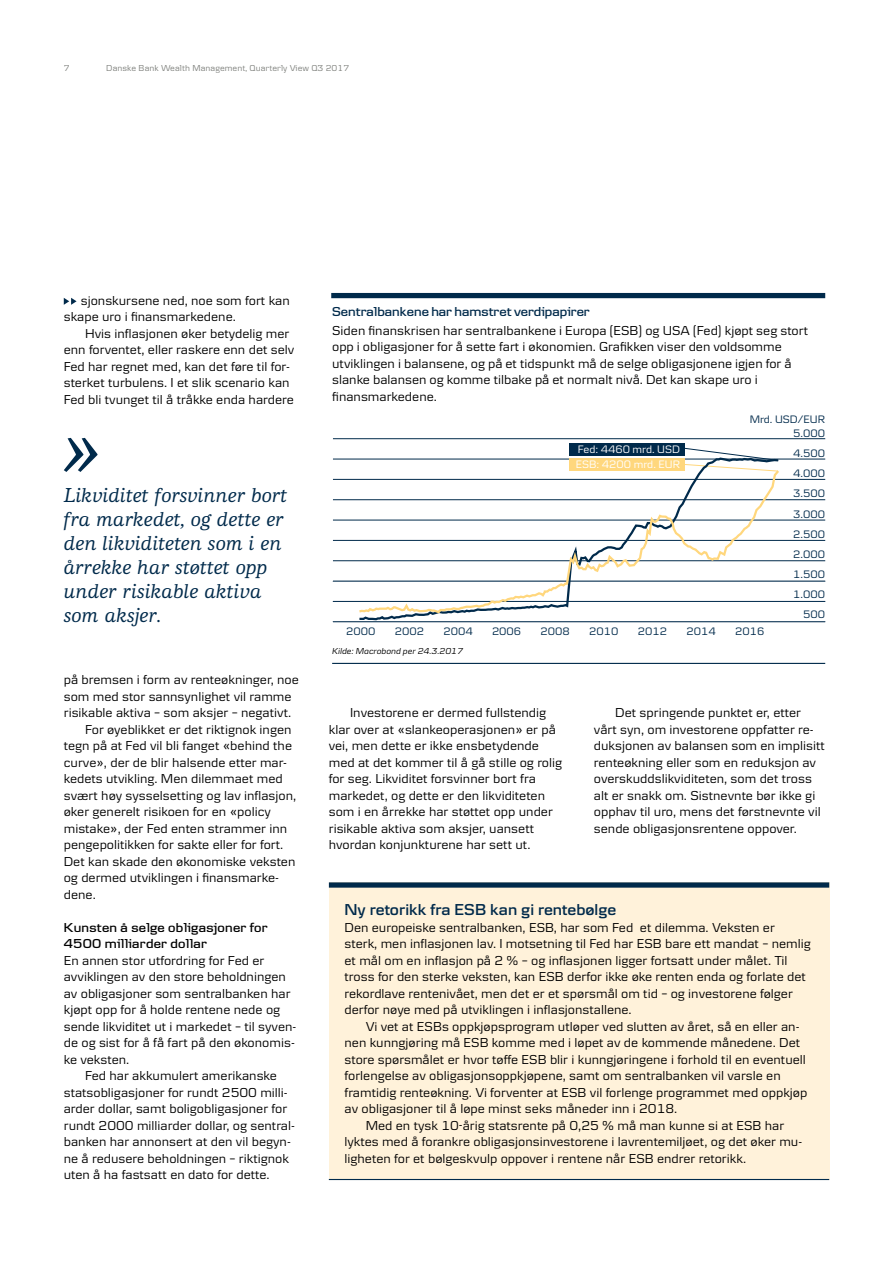
<style>
.page{position:relative;width:893px;height:1263px;background:#fff}
.page>*{position:absolute;margin:0;border:0;box-sizing:border-box;transform-origin:0 0}
.DB_A4_Quote_Name_Gra{font:italic 500 21px/24px "Danske Human";color:#002a4b}
.DB_Newsletter_Bodyco{font:600 16.5px "Danske Textv 2";color:#002a4b}
.DB_Newsletter_Bodyco-2{font:13.5px/16.5px "Danske Textv 2";color:#000}
.Tekst_indryk{font:13.5px/16.5px "Danske Textv 2";color:#000}
.DB_Newsletter_Subhea{font:600 13.5px/16.5px "Danske Headline";letter-spacing:.02em;color:#000}
.t1{font:11.25px "Danske Textv 2";color:#002a4b}
.t2{font:11.25px/14.9px "Danske Textv 2";color:#fff}
.DB_A4_Hickey_Gray{font:9px "Danske Text";letter-spacing:.005em;color:#7f817d}
.t3{font:italic 9px "Danske Textv 2";color:#000}
.DB_A4_Pagina_Gray{font:9px "Danske Text";color:#7f817d}
.s1{font-family:"Danske Headline";font-weight:600;color:#002a4b}
</style>
<div class="page">
<div style="left:329px;top:882px;width:500px;height:298px;background:#fff2da"></div>
<div style="left:329px;top:882px;width:500px;height:6px;background:#002a4b"></div>
<hr style="left:329px;top:1179px;width:500px;height:1px;background:#002a4b">
<svg style="left:64px;top:298px;width:13px;height:7px"></svg>
<hr style="left:333px;top:601px;width:492px;height:1px;background:#002a4b">
<hr style="left:333px;top:621px;width:492px;height:1px;background:#002a4b">
<hr style="left:333px;top:581px;width:492px;height:1px;background:#002a4b">
<hr style="left:333px;top:560px;width:492px;height:1px;background:#002a4b">
<hr style="left:333px;top:540px;width:492px;height:1px;background:#002a4b">
<hr style="left:333px;top:520px;width:492px;height:1px;background:#002a4b">
<hr style="left:333px;top:499px;width:492px;height:1px;background:#002a4b">
<hr style="left:333px;top:479px;width:492px;height:1px;background:#002a4b">
<hr style="left:333px;top:459px;width:492px;height:1px;background:#002a4b">
<hr style="left:333px;top:438px;width:492px;height:1px;background:#002a4b">
<div style="left:569px;top:443px;width:115px;height:12px;background:#002a4b"></div>
<svg style="left:684px;top:448px;width:64px;height:8px"></svg>
<div style="left:331px;top:293px;width:494px;height:5px;background:#002a4b"></div>
<hr style="left:332px;top:663px;width:493px;height:1px;background:#002a4b">
<svg style="left:357px;top:456px;width:424px;height:165px"></svg>
<svg style="left:357px;top:468px;width:424px;height:147px"></svg>
<svg style="left:64px;top:438px;width:34px;height:34px"></svg>
<p class="DB_A4_Pagina_Gray" style="left:64px;top:63px;width:7px">7</p>
<p class="DB_A4_Hickey_Gray" style="left:106px;top:63px;width:244px">Danske Bank Wealth Management, Quarterly View Q3 2017</p>
<p class="DB_Newsletter_Bodyco-2" style="left:64px;top:292px;width:228px;text-indent:17px">sjonskursene ned, noe som fort kan skape uro i finansmarkedene.</p>
<p class="Tekst_indryk" style="left:64px;top:325px;width:232px;text-indent:21px">Hvis inflasjonen øker betydelig mer enn forventet, eller raskere enn det selv Fed har regnet med, kan det føre til for&shy;sterket turbulens. I et slik scenario kan Fed bli tvunget til å tråkke enda hardere</p>
<p class="DB_A4_Quote_Name_Gra" style="left:64px;top:483px;width:225px">Likviditet forsvinner bort fra markedet, og dette er den likviditeten som i en årrekke har støttet opp under risikable aktiva som aksjer.</p>
<p class="Tekst_indryk" style="left:64px;top:671px;width:237px">på bremsen i form av renteøkninger, noe som med stor sannsynlighet vil ramme risikable aktiva – som aksjer – negativt.</p>
<p class="Tekst_indryk" style="left:64px;top:721px;width:234px;text-indent:21px">For øyeblikket er det riktignok ingen tegn på at Fed vil bli fanget «behind the curve», der de blir halsende etter mar&shy;kedets utvikling. Men dilemmaet med svært høy sysselsetting og lav inflasjon, øker generelt risikoen for en «policy mistake», der Fed enten strammer inn pengepolitikken for sakte eller for fort.<br>Det kan skade den økonomiske veksten og dermed utviklingen i finansmarke&shy;dene.</p>
<p class="DB_Newsletter_Subhea" style="left:64px;top:919px;width:205px">Kunsten å selge obligasjoner for<br>4500 milliarder dollar</p>
<p class="DB_Newsletter_Bodyco-2" style="left:64px;top:952px;width:234px">En annen stor utfordring for Fed er avviklingen av den store beholdningen av obligasjoner som sentralbanken har kjøpt opp for å holde rentene nede og sende likviditet ut i markedet – til syven&shy;de og sist for å få fart på den økonomis&shy;ke veksten.</p>
<p class="Tekst_indryk" style="left:64px;top:1067px;width:233px;text-indent:21px">Fed har akkumulert amerikanske statsobligasjoner for rundt 2500 milli&shy;arder dollar, samt boligobligasjoner for rundt 2000 milliarder dollar, og sentral&shy;banken har annonsert at den vil begyn&shy;ne å redusere beholdningen – riktignok uten å ha fastsatt en dato for dette.</p>
<p class="DB_Newsletter_Bodyco-2" style="left:332px;top:302px;width:477px;line-height:18.6px"><span class="s1">Sentralbankene har hamstret verdipapirer<br></span>Siden finanskrisen har sentralbankene i Europa (ESB) og USA (Fed) kjøpt seg stort</p>
<p class="DB_Newsletter_Bodyco-2" style="left:332px;top:338px;width:461px">opp i obligasjoner for å sette fart i økonomien. Grafikken viser den voldsomme utviklingen i balansene, og på et tidspunkt må de selge obligasjonene igjen for å slanke balansen og komme tilbake på et normalt nivå. Det kan skape uro i finansmarkedene.</p>
<p class="t1" style="left:750px;top:413px;width:77px">Mrd. USD/EUR</p>
<p class="t2" style="left:576px;top:441px;width:106px">Fed: 4460 mrd. USD<br>ESB: 4200 mrd. EUR</p>
<p class="t1" style="left:346px;top:625px;width:31px">2000</p>
<p class="t1" style="left:395px;top:625px;width:31px">2002</p>
<p class="t1" style="left:443px;top:625px;width:31px">2004</p>
<p class="t1" style="left:492px;top:625px;width:31px">2006</p>
<p class="t1" style="left:541px;top:625px;width:31px">2008</p>
<p class="t1" style="left:589px;top:625px;width:31px">2010</p>
<p class="t1" style="left:638px;top:625px;width:31px">2012</p>
<p class="t1" style="left:686px;top:625px;width:31px">2014</p>
<p class="t1" style="left:735px;top:625px;width:31px">2016</p>
<p class="t3" style="left:332px;top:646px;width:132px">Kilde: Macrobond per 24.3.2017</p>
<p class="t1" style="left:793px;top:427px;width:33px">5.000</p>
<p class="t1" style="left:793px;top:447px;width:33px">4.500</p>
<p class="t1" style="left:793px;top:467px;width:33px">4.000</p>
<p class="t1" style="left:793px;top:487px;width:33px">3.500</p>
<p class="t1" style="left:793px;top:507px;width:33px">3.000</p>
<p class="t1" style="left:793px;top:528px;width:33px">2.500</p>
<p class="t1" style="left:793px;top:548px;width:33px">2.000</p>
<p class="t1" style="left:793px;top:568px;width:33px">1.500</p>
<p class="t1" style="left:793px;top:588px;width:33px">1.000</p>
<p class="t1" style="left:803px;top:608px;width:23px">500</p>
<p class="Tekst_indryk" style="left:329px;top:704px;width:235px;text-indent:21px">Investorene er dermed fullstendig klar over at «slankeoperasjonen» er på vei, men dette er ikke ensbetydende med at det kommer til å gå stille og rolig for seg. Likviditet forsvinner bort fra markedet, og dette er den likviditeten som i en årrekke har støttet opp under risikable aktiva som aksjer, uansett hvordan konjunkturene har sett ut.</p>
<p class="Tekst_indryk" style="left:594px;top:704px;width:233px;text-indent:21px">Det springende punktet er, etter vårt syn, om investorene oppfatter re&shy;duksjonen av balansen som en implisitt renteøkning eller som en reduksjon av overskuddslikviditeten, som det tross alt er snakk om. Sistnevnte bør ikke gi opphav til uro, mens det førstnevnte vil sende obligasjonsrentene oppover.</p>
<p class="DB_Newsletter_Bodyco" style="left:344px;top:900px;width:273px">Ny retorikk fra ESB kan gi rentebølge</p>
<p class="DB_Newsletter_Bodyco-2" style="left:344px;top:919px;width:468px">Den europeiske sentralbanken, ESB, har som Fed et dilemma. Veksten er sterk, men inflasjonen lav. I motsetning til Fed har ESB bare ett mandat – nemlig et mål om en inflasjon på 2 % – og inflasjonen ligger fortsatt under målet. Til tross for den sterke veksten, kan ESB derfor ikke øke renten enda og forlate det rekordlave rentenivået, men det er et spørsmål om tid – og investorene følger derfor nøye med på utviklingen i inflasjonstallene.</p>
<p class="DB_Newsletter_Bodyco-2" style="left:344px;top:1018px;width:464px;text-indent:21px">Vi vet at ESBs oppkjøpsprogram utløper ved slutten av året, så en eller an&shy;nen kunngjøring må ESB komme med i løpet av de kommende månedene. Det store spørsmålet er hvor tøffe ESB blir i kunngjøringene i forhold til en eventuell forlengelse av obligasjonsoppkjøpene, samt om sentralbanken vil varsle en framtidig renteøkning. Vi forventer at ESB vil forlenge programmet med oppkjøp av obligasjoner til å løpe minst seks måneder inn i 2018.</p>
<p class="DB_Newsletter_Bodyco-2" style="left:344px;top:1117px;width:459px;text-indent:21px">Med en tysk 10-årig statsrente på 0,25 % må man kunne si at ESB har lyktes med å forankre obligasjonsinvestorene i lavrentemiljøet, og det øker mu&shy;ligheten for et bølgeskvulp oppover i rentene når ESB endrer retorikk.</p>
</div>
